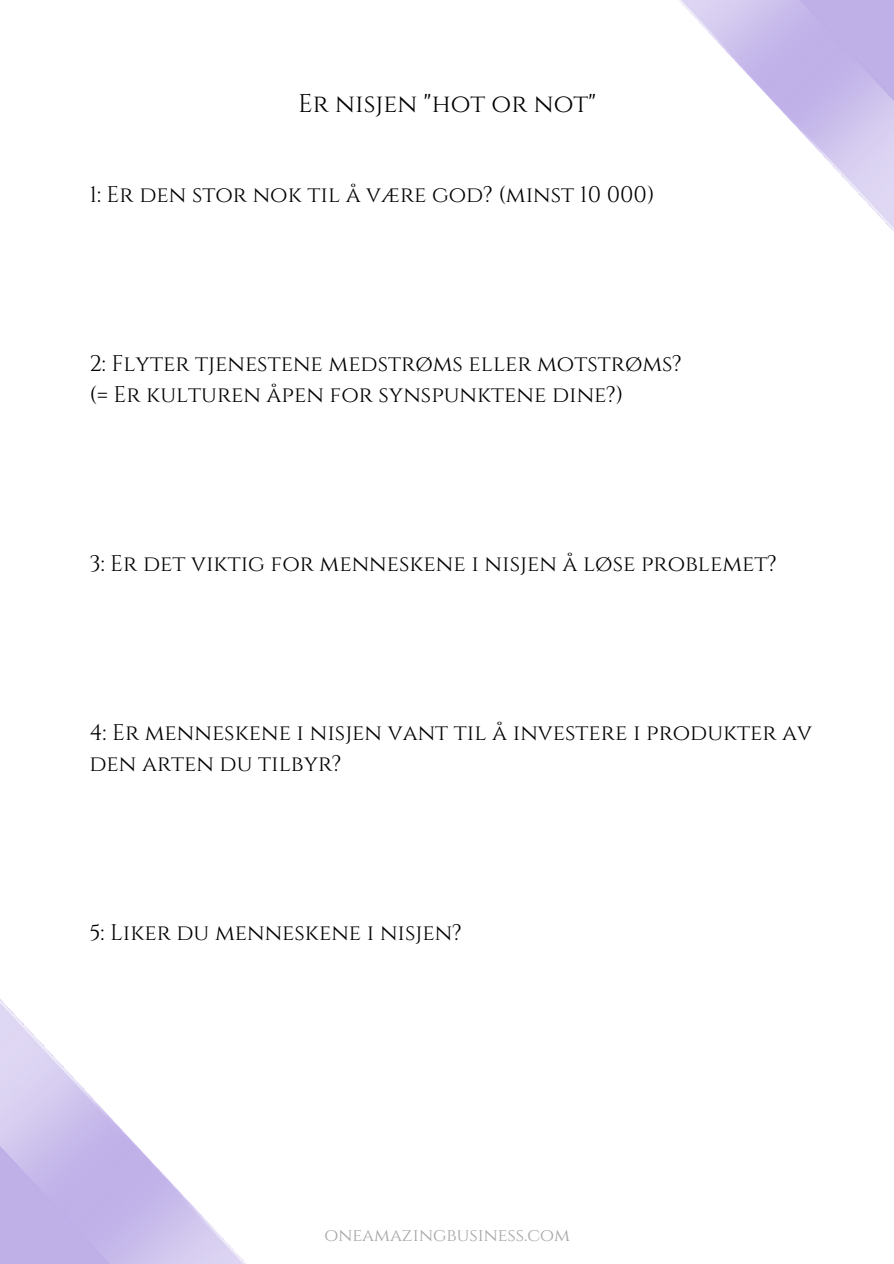
<style>
.page{position:relative;width:894px;height:1264px;background:#fff}
.page>*{position:absolute;margin:0;border:0;box-sizing:border-box;transform-origin:0 0}
.t1{font:25.5px "Cinzel";color:#000}
.t2{font:22.5px "Cinzel";color:#000}
.t3{font:18px "Cinzel";color:#a6a6a6}
</style>
<div class="page">
<img style="left:679px;top:0;width:214px;height:230px">
<img style="left:0;top:999px;width:245px;height:264px">
<p class="t1" style="left:298px;top:87px;width:299px">Er nisjen "hot or not"</p>
<p class="t2" style="left:89px;top:180px;width:566px">1: Er den stor nok til å være god? (minst 10 000)</p>
<p class="t2" style="left:89px;top:349px;width:594px">2: Flyter tjenestene medstrøms eller motstrøms?</p>
<p class="t2" style="left:89px;top:380px;width:535px">(= Er kulturen åpen for synspunktene dine?)</p>
<p class="t2" style="left:89px;top:549px;width:688px">3: Er det viktig for menneskene i nisjen å løse problemet?</p>
<p class="t2" style="left:89px;top:717px;width:724px">4: Er menneskene i nisjen vant til å investere i produkter av</p>
<p class="t2" style="left:89px;top:749px;width:253px">den arten du tilbyr?</p>
<p class="t2" style="left:89px;top:918px;width:373px">5: Liker du menneskene i nisjen?</p>
<p class="t3" style="left:324px;top:1223px;width:247px">oneamazingbusiness.com</p>
</div>
